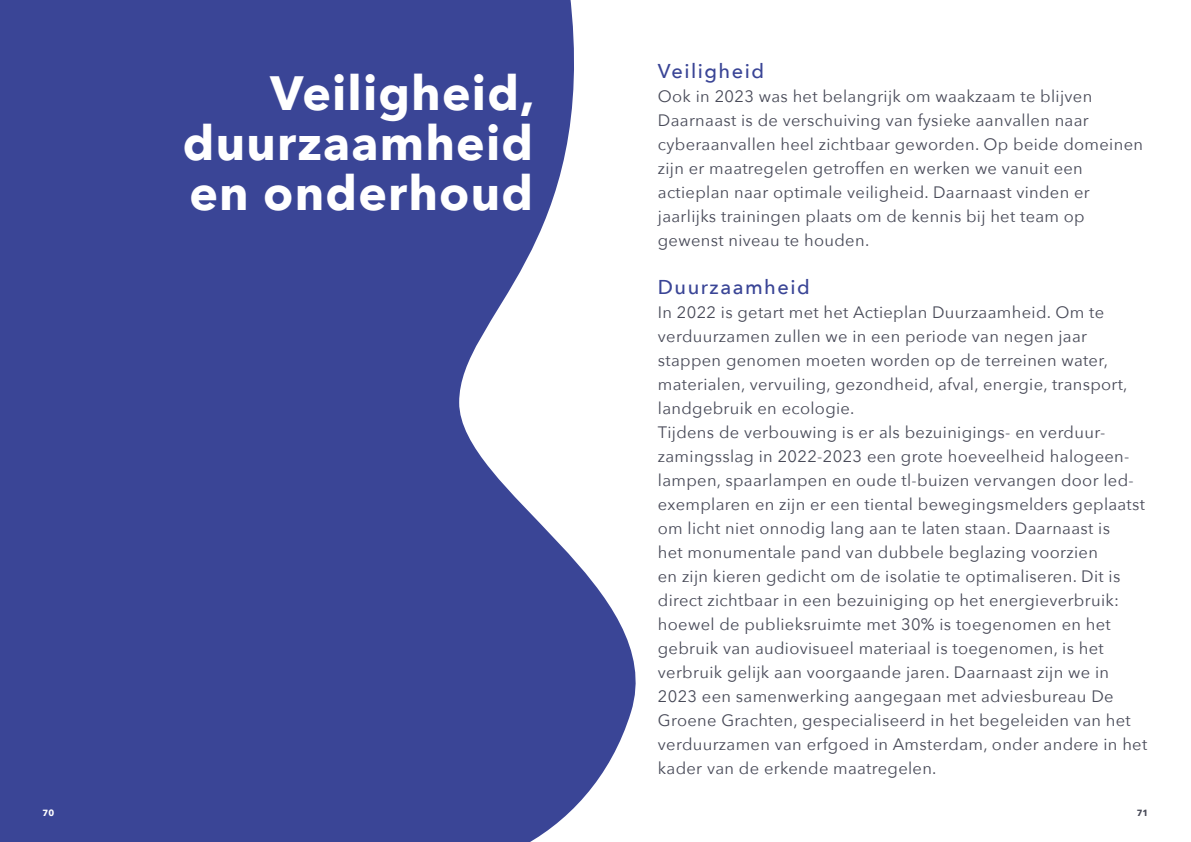
<style>
.page{position:relative;width:1191px;height:842px;background:#fff}
.page>*{position:absolute;margin:0;border:0;box-sizing:border-box;transform-origin:0 0}
.t1{font:700 48px/50px "Avenir Next";letter-spacing:.025em;color:#fff;text-align:justify}
.t2{font:500 20px "Avenir Next";letter-spacing:.075em;color:#3a4596}
.t3{font:16.5px/24px "Avenir Next";letter-spacing:.02em;color:#484a58}
.t4{font:700 9px "Avenir Next";color:#484a58}
.t5{font:700 9px "Avenir Next";color:#fff}
</style>
<div class="page">
<div style="left:0;top:0;width:648px;height:842px;background:#3a4596"></div>
<svg style="left:459px;top:0;width:189px;height:842px"></svg>
<p class="t5" style="left:43px;top:805px;width:13px">70</p>
<h1 class="t1" style="left:183px;top:68px;width:353px;text-indent:87px">Veiligheid, duurzaamheid en onderhoud</h1>
<p class="t2" style="left:658px;top:54px;width:108px">Veiligheid</p>
<p class="t3" style="left:658px;top:83px;width:486px">Ook in 2023 was het belangrijk om waakzaam te blijven Daarnaast is de verschuiving van fysieke aanvallen naar cyberaanvallen heel zichtbaar geworden. Op beide domeinen zijn er maatregelen getroffen en werken we vanuit een actieplan naar optimale veiligheid. Daarnaast vinden er jaarlijks trainingen plaats om de kennis bij het team op gewenst niveau te houden.</p>
<p class="t2" style="left:658px;top:270px;width:153px">Duurzaamheid</p>
<p class="t3" style="left:658px;top:299px;width:491px">In 2022 is getart met het Actieplan Duurzaamheid. Om te verduurzamen zullen we in een periode van negen jaar stappen genomen moeten worden op de terreinen water, materialen, vervuiling, gezondheid, afval, energie, transport, landgebruik en ecologie.<br>Tijdens de verbouwing is er als bezuinigings- en verduur&shy;zamingsslag in 2022-2023 een grote hoeveelheid halogeen&shy;lampen, spaarlampen en oude tl-buizen vervangen door led&shy;exemplaren en zijn er een tiental bewegingsmelders geplaatst om licht niet onnodig lang aan te laten staan. Daarnaast is<br>het monumentale pand van dubbele beglazing voorzien<br>en zijn kieren gedicht om de isolatie te optimaliseren. Dit is direct zichtbaar in een bezuiniging op het energieverbruik: hoewel de publieksruimte met 30% is toegenomen en het gebruik van audiovisueel materiaal is toegenomen, is het verbruik gelijk aan voorgaande jaren. Daarnaast zijn we in 2023 een samenwerking aangegaan met adviesbureau De Groene Grachten, gespecialiseerd in het begeleiden van het verduurzamen van erfgoed in Amsterdam, onder andere in het kader van de erkende maatregelen.</p>
<p class="t4" style="left:1136px;top:805px;width:13px">71</p>
</div>
